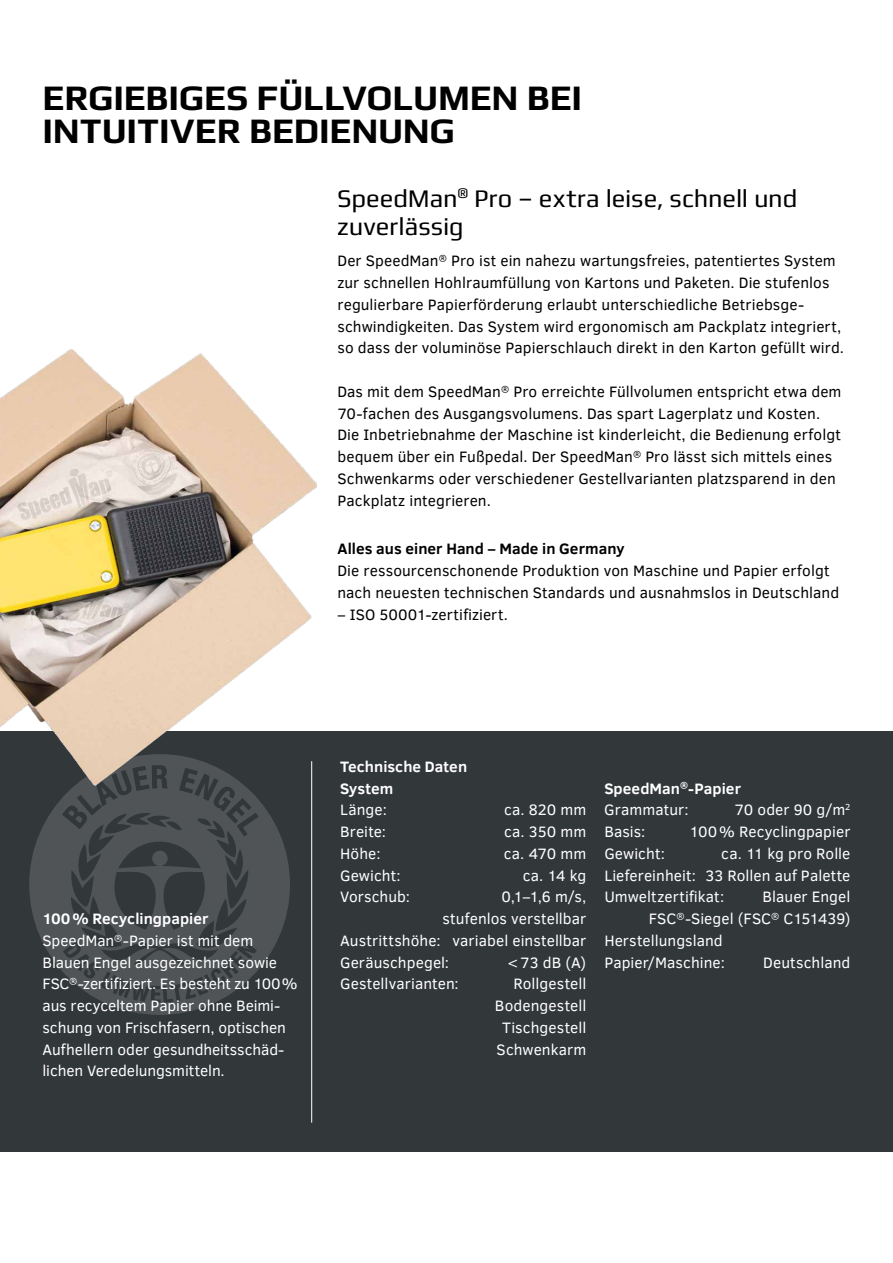
<style>
.page{position:relative;width:893px;height:1263px;background:#fff}
.page>*{position:absolute;margin:0;border:0;box-sizing:border-box;transform-origin:0 0}
.t1{font:700 36px/33px "Play";color:#000}
.t2{font:25.5px/28.5px "Play";letter-spacing:-.005em;color:#000}
.t3{font:15.45px/21.8px "Clear Sans";letter-spacing:.005em;color:#000}
.t4{font:15.45px/21.8px "Clear Sans";color:#fff;text-align:right}
.t5{font:700 15.45px/21.8px "Clear Sans";letter-spacing:.005em;color:#fff}
.t6{font:700 15.45px "Clear Sans";letter-spacing:.005em;color:#000}
.s1{font-weight:700}
.s2{font-weight:400}
</style>
<div class="page">
<div style="left:0;top:731px;width:893px;height:421px;background:#32373a"></div>
<svg style="left:29px;top:798px;width:261px;height:217px;fill:#505457"></svg>
<img style="left:0;top:349px;width:316px;height:449px">
<hr style="left:311px;top:761px;width:1px;height:362px;background:#fff">
<h1 class="t1" style="left:43px;top:81px;width:541px">ERGIEBIGES FÜLLVOLUMEN BEI<br>INTUITIVER BEDIENUNG</h1>
<h2 class="t2" style="left:337px;top:183px;width:462px">SpeedMan<sup>®</sup> Pro – extra leise, schnell und zuverlässig</h2>
<p class="t3" style="left:337px;top:250px;width:508px">Der SpeedMan<sup>®</sup> Pro ist ein nahezu wartungsfreies, patentiertes System zur schnellen Hohlraumfüllung von Kartons und Paketen. Die stufenlos regulierbare Papierförderung erlaubt unterschiedliche Betriebsge&shy;schwindigkeiten. Das System wird ergonomisch am Packplatz integriert, so dass der voluminöse Papierschlauch direkt in den Karton gefüllt wird.</p>
<p class="t3" style="left:337px;top:381px;width:506px">Das mit dem SpeedMan<sup>®</sup> Pro erreichte Füllvolumen entspricht etwa dem 70-fachen des Ausgangsvolumens. Das spart Lagerplatz und Kosten.<br>Die Inbetriebnahme der Maschine ist kinderleicht, die Bedienung erfolgt bequem über ein Fußpedal. Der SpeedMan<sup>®</sup> Pro lässt sich mittels eines Schwenkarms oder verschiedener Gestellvarianten platzsparend in den Packplatz integrieren.</p>
<p class="t6" style="left:337px;top:538px;width:289px">Alles aus einer Hand – Made in Germany</p>
<p class="t3" style="left:337px;top:560px;width:503px">Die ressourcenschonende Produktion von Maschine und Papier erfolgt nach neuesten technischen Standards und ausnahmslos in Deutschland</p>
<p class="t3" style="left:337px;top:603px;width:172px">– ISO 50001-zertifiziert.</p>
<p class="t4" style="left:43px;top:908px;width:257px;text-align:left"><span class="s1">100% Recyclingpapier<br></span>SpeedMan<sup>®</sup>-Papier ist mit dem<br>Blauen Engel ausgezeichnet sowie<br>FSC<sup>®</sup>-zertifiziert. Es besteht zu 100% aus recyceltem Papier ohne Beimi&shy;schung von Frischfasern, optischen<br>Aufhellern oder gesundheitsschäd&shy;lichen Veredelungsmitteln.</p>
<p class="t5" style="left:340px;top:755px;width:128px">Technische Daten<br>System</p>
<p class="t4" style="left:340px;top:799px;width:48px">Länge:</p>
<p class="t4" style="left:504px;top:799px;width:84px">ca. 820 mm</p>
<p class="t4" style="left:340px;top:821px;width:47px">Breite:</p>
<p class="t4" style="left:504px;top:821px;width:84px">ca. 350 mm</p>
<p class="t4" style="left:340px;top:842px;width:42px">Höhe:</p>
<p class="t4" style="left:504px;top:842px;width:84px">ca. 470 mm</p>
<p class="t4" style="left:340px;top:864px;width:62px">Gewicht:</p>
<p class="t4" style="left:523px;top:864px;width:65px">ca. 14 kg</p>
<p class="t4" style="left:340px;top:886px;width:71px">Vorschub:</p>
<p class="t4" style="left:501px;top:886px;width:86px">0,1–1,6 m/s,</p>
<p class="t4" style="left:442px;top:908px;width:145px">stufenlos verstellbar</p>
<p class="t4" style="left:340px;top:929px;width:248px">Austrittshöhe: variabel einstellbar</p>
<p class="t4" style="left:340px;top:951px;width:110px">Geräuschpegel:</p>
<p class="t4" style="left:508px;top:951px;width:80px">&lt;73 dB (A)</p>
<p class="t4" style="left:340px;top:973px;width:120px">Gestellvarianten:</p>
<p class="t4" style="left:495px;top:973px;width:93px">Rollgestell<br>Bodengestell<br>Tischgestell<br>Schwenkarm</p>
<p class="t5" style="left:604px;top:777px;width:138px">SpeedMan<sup>®</sup>-Papier<br><span class="s2">Grammatur:</span></p>
<p class="t4" style="left:735px;top:799px;width:117px">70 oder 90 g/m<sup>2</sup></p>
<p class="t4" style="left:604px;top:821px;width:43px">Basis:</p>
<p class="t4" style="left:689px;top:821px;width:162px">100% Recyclingpapier</p>
<p class="t4" style="left:604px;top:842px;width:62px">Gewicht:</p>
<p class="t4" style="left:604px;top:842px;width:248px;text-align:justify;text-indent:117px">ca. 11 kg pro Rolle Liefereinheit: 33 Rollen auf Palette Umweltzertifikat:</p>
<p class="t4" style="left:762px;top:886px;width:89px">Blauer Engel</p>
<p class="t4" style="left:649px;top:908px;width:203px">FSC<sup>®</sup>-Siegel (FSC<sup>®</sup> C151439)</p>
<p class="t4" style="left:604px;top:929px;width:120px">Herstellungsland</p>
<p class="t4" style="left:604px;top:951px;width:122px">Papier/Maschine:</p>
<p class="t4" style="left:763px;top:951px;width:89px">Deutschland</p>
</div>
